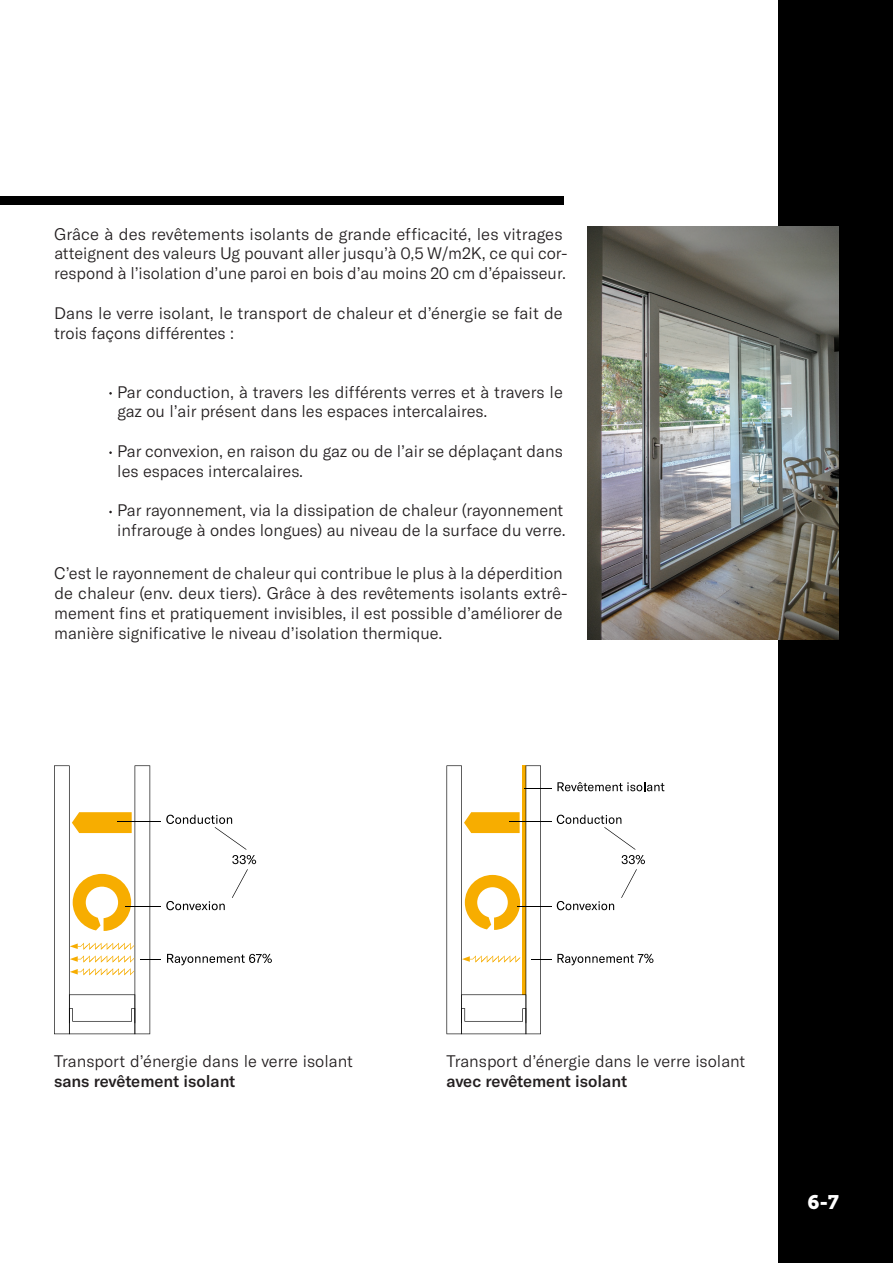
<style>
.page{position:relative;width:893px;height:1263px;background:#fff}
.page>*{position:absolute;margin:0;border:0;box-sizing:border-box;transform-origin:0 0}
.t1{font:19.5px "Museo Slab 900";color:#fff}
.t2{font:300 16.5px/19.8px "GT America";color:#231f20}
.t3{font:500 16.5px "GT America";color:#231f20}
</style>
<div class="page">
<div style="left:778px;top:0;width:115px;height:1263px;background:#000"></div>
<svg style="left:54px;top:765px;width:218px;height:269px"></svg>
<svg style="left:557px;top:782px;width:107px;height:9px"></svg>
<svg style="left:557px;top:954px;width:96px;height:11px"></svg>
<svg style="left:446px;top:765px;width:105px;height:269px"></svg>
<svg style="left:557px;top:815px;width:88px;height:95px"></svg>
<div style="left:0;top:197px;width:563px;height:8px;background:#000"></div>
<img style="left:588px;top:226px;width:251px;height:413px">
<p class="t2" style="left:54px;top:224px;width:515px">Grâce à des revêtements isolants de grande efficacité, les vitrages atteignent des valeurs Ug pouvant aller jusqu’à 0,5 W/m2K, ce qui cor&shy;respond à l’isolation d’une paroi en bois d’au moins 20 cm d’épaisseur.</p>
<p class="t2" style="left:54px;top:303px;width:510px">Dans le verre isolant, le transport de chaleur et d’énergie se fait de trois façons différentes :</p>
<p class="t2" style="left:117px;top:382px;width:447px">Par conduction, à travers les différents verres et à travers le gaz ou l’air présent dans les espaces intercalaires.</p>
<p class="t2" style="left:117px;top:441px;width:447px">Par convexion, en raison du gaz ou de l’air se déplaçant dans les espaces intercalaires.</p>
<p class="t2" style="left:117px;top:501px;width:450px">Par rayonnement, via la dissipation de chaleur (rayonnement infrarouge à ondes longues) au niveau de la surface du verre.</p>
<p class="t2" style="left:54px;top:564px;width:515px">C’est le rayonnement de chaleur qui contribue le plus à la déperdition de chaleur (env. deux tiers). Grâce à des revêtements isolants extrê&shy;mement fins et pratiquement invisibles, il est possible d’améliorer de manière significative le niveau d’isolation thermique.</p>
<p class="t2" style="left:54px;top:1051px;width:300px">Transport d’énergie dans le verre isolant</p>
<p class="t3" style="left:54px;top:1071px;width:183px">sans revêtement isolant</p>
<p class="t2" style="left:446px;top:1051px;width:300px">Transport d’énergie dans le verre isolant</p>
<p class="t3" style="left:446px;top:1071px;width:182px">avec revêtement isolant</p>
<p class="t1" style="left:807px;top:1191px;width:33px">6-7</p>
</div>
